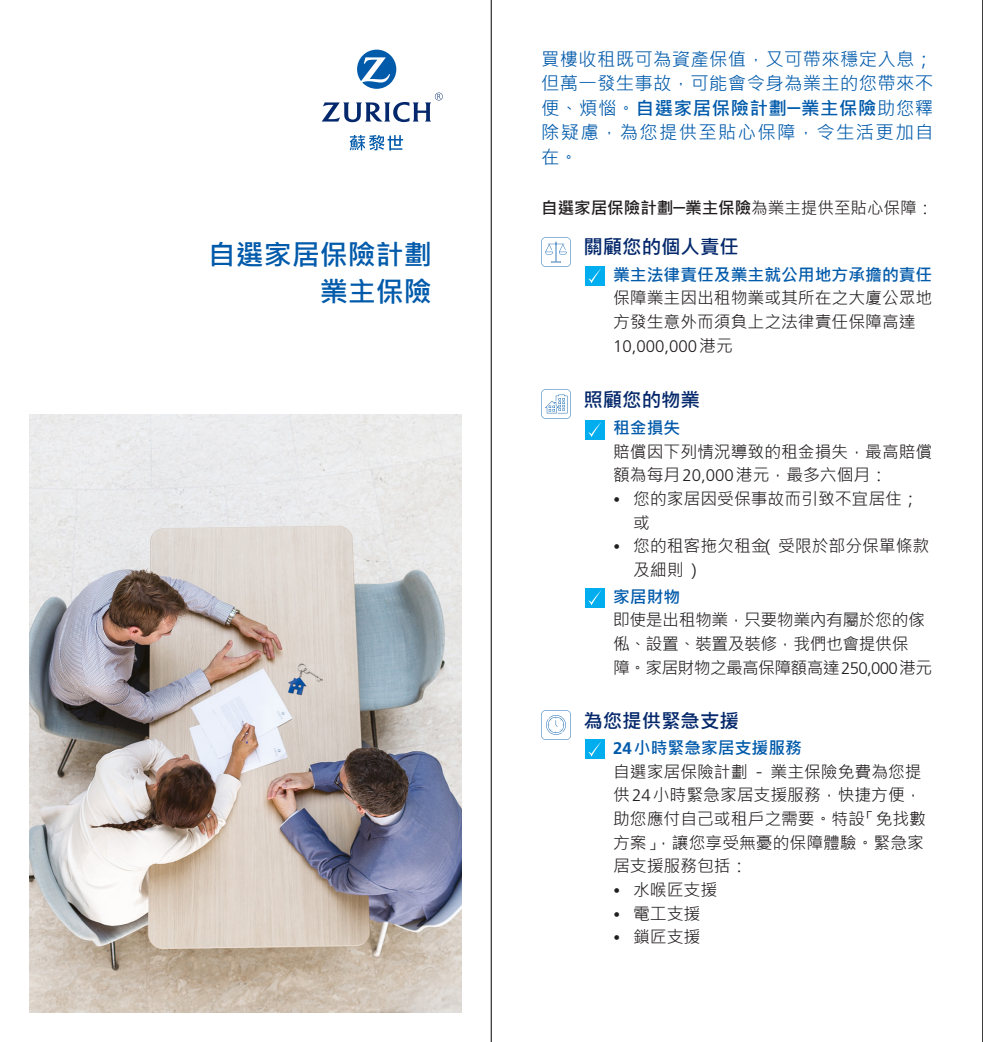
<style>
.page{position:relative;width:983px;height:1042px;background:#fff}
.page>*{position:absolute;margin:0;border:0;box-sizing:border-box;transform-origin:0 0}
.t1{font:700 28px "Microsoft Jheng Hei";color:#015aaa}
.Subhead_9_TC{font:700 19.43px "Microsoft Jheng Hei";color:#04286b}
.Text_TC{font:18.38px/24.5px "Microsoft Jheng Hei";letter-spacing:.015em;color:#015aaa;text-align:justify}
.Table_txt_TC{font:16.8px/23.6px "Microsoft Jheng Hei";color:#231f20}
.Table_txt_TC-2{font:16.8px/23.6px "Microsoft Jheng Hei";letter-spacing:-.025em;color:#231f20}
.Table_txt_TC-3{font:700 16.8px "Microsoft Jheng Hei";color:#015aaa}
.Text_TC-2{font:700 16.62px "Microsoft Jheng Hei";letter-spacing:-.005em;color:#231f20}
.s1{font-weight:700}
.s2{font-weight:400}
.s3{font-family:"Frutiger LT Std";font-weight:300}
.s4{font-family:"Frutiger LT Std"}
</style>
<div class="page">
<svg style="left:541px;top:237px;width:29px;height:30px"></svg>
<svg style="left:541px;top:389px;width:29px;height:30px"></svg>
<svg style="left:541px;top:710px;width:29px;height:30px"></svg>
<svg style="left:350px;top:135px;width:53px;height:15px"></svg>
<svg style="left:321px;top:50px;width:121px;height:72px"></svg>
<img style="left:30px;top:415px;width:431px;height:597px">
<div style="left:584px;top:266px;width:20px;height:20px;background:#00aeef"></div>
<svg style="left:588px;top:268px;width:13px;height:15px"></svg>
<div style="left:584px;top:420px;width:20px;height:20px;background:#00aeef"></div>
<svg style="left:588px;top:422px;width:13px;height:15px"></svg>
<div style="left:584px;top:588px;width:20px;height:20px;background:#00aeef"></div>
<svg style="left:588px;top:590px;width:13px;height:15px"></svg>
<div style="left:584px;top:739px;width:20px;height:20px;background:#00aeef"></div>
<svg style="left:588px;top:742px;width:13px;height:14px"></svg>
<hr style="left:491px;top:0;width:1px;height:1042px;background:#000">
<hr style="left:982px;top:0;width:1px;height:1042px;background:#000">
<p class="t1" style="left:208px;top:237px;width:225px">自選家居保險計劃</p>
<p class="t1" style="left:320px;top:274px;width:113px">業主保險</p>
<p class="Text_TC" style="left:541px;top:47px;width:393px">買樓收租既可為資產保值，又可帶來穩定入息；但萬一發生事故，可能會令身為業主的您帶來不便、煩惱。<span class="s1">自選家居保險計劃─業主保險</span>助您釋除疑慮，為您提供至貼心保障，令生活更加自在。</p>
<p class="Text_TC-2" style="left:541px;top:198px;width:393px">自選家居保險計劃─業主保險<span class="s2">為業主提供至貼心保障：</span></p>
<p class="Subhead_9_TC" style="left:583px;top:234px;width:157px">關顧您的個人責任</p>
<p class="Table_txt_TC-3" style="left:613px;top:264px;width:321px">業主法律責任及業主就公用地方承擔的責任</p>
<p class="Table_txt_TC" style="left:613px;top:286px;width:321px">保障業主因出租物業或其所在之大廈公眾地方發生意外而須負上之法律責任保障高達<br><span class="s3">10,000,000</span>港元</p>
<p class="Subhead_9_TC" style="left:583px;top:388px;width:118px">照顧您的物業</p>
<p class="Table_txt_TC-3" style="left:613px;top:417px;width:69px">租金損失</p>
<p class="Table_txt_TC" style="left:613px;top:440px;width:321px">賠償因下列情況導致的租金損失，最高賠償額為每月<span class="s3">20,000</span>港元，最多六個月：</p>
<p class="Table_txt_TC" style="left:633px;top:487px;width:287px;text-indent:-20px">• 您的家居因受保事故而引致不宜居住；或</p>
<p class="Table_txt_TC" style="left:633px;top:534px;width:297px;text-indent:-20px">• 您的租客拖欠租金（受限於部分保單條款及細則）</p>
<p class="Table_txt_TC-3" style="left:613px;top:586px;width:69px">家居財物</p>
<p class="Table_txt_TC-2" style="left:613px;top:608px;width:320px">即使是出租物業，只要物業內有屬於您的傢俬、設置、裝置及裝修，我們也會提供保<br>障。家居財物之最高保障額高達<span class="s3">250,000</span>港元</p>
<p class="Subhead_9_TC" style="left:583px;top:709px;width:157px">為您提供緊急支援</p>
<p class="Table_txt_TC-3" style="left:613px;top:737px;width:190px"><span class="s4">24</span>小時緊急家居支援服務</p>
<p class="Table_txt_TC" style="left:613px;top:760px;width:314px">自選家居保險計劃－業主保險免費為您提供<span class="s3">24</span>小時緊急家居支援服務，快捷方便，助您應付自己或租戶之需要。特設「免找數方案」，讓您享受無憂的保障體驗。緊急家居支援服務包括：</p>
<p class="Table_txt_TC" style="left:613px;top:878px;width:105px">• 水喉匠支援</p>
<p class="Table_txt_TC" style="left:613px;top:901px;width:89px">• 電工支援</p>
<p class="Table_txt_TC" style="left:613px;top:925px;width:89px">• 鎖匠支援</p>
</div>
